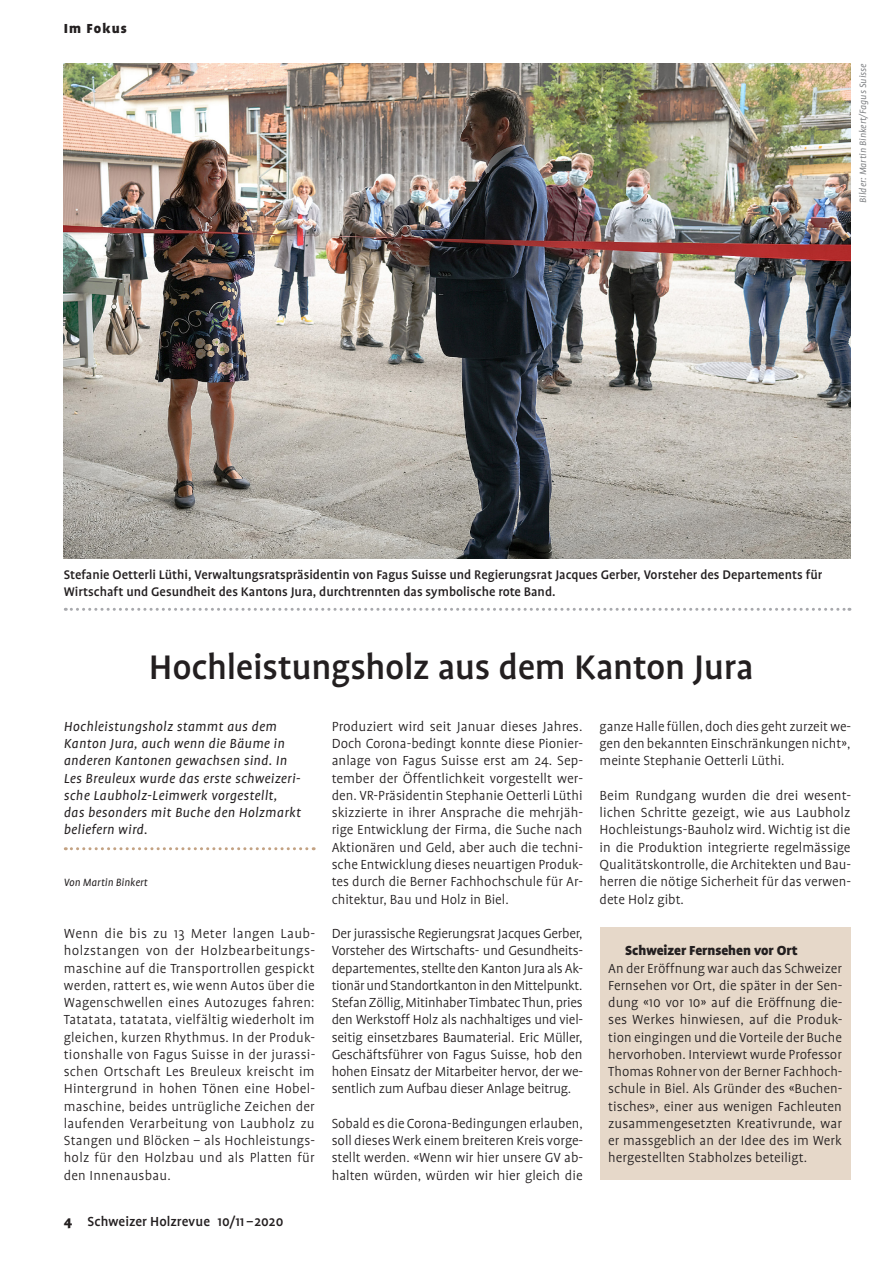
<style>
.page{position:relative;width:893px;height:1263px;background:#fff}
.page>*{position:absolute;margin:0;border:0;box-sizing:border-box;transform-origin:0 0}
.t1{font:500 39px "Profile";letter-spacing:-.01em;color:#231f20}
.t2{font:300 15px/17.2px "Profile";color:#231f20;text-align:justify}
.t3{font:italic 15px/17.2px "Profile";letter-spacing:.025em;color:#231f20}
.t4{font:900 15px "Profile";letter-spacing:-.005em;color:#231f20}
.t5{font:500 15px "Profile";letter-spacing:.005em;color:#231f20}
.t6{font:500 14.25px/17.2px "Profile";color:#231f20}
.t7{font:italic 12px "Profile";letter-spacing:.005em;color:#231f20}
.t8{font:italic 10.5px "Profile";letter-spacing:.005em;color:#808285}
.s1{font-weight:900}
</style>
<div class="page">
<svg style="left:65px;top:847px;width:249px;height:3px"></svg>
<img style="left:64px;top:64px;width:786px;height:494px">
<svg style="left:65px;top:608px;width:785px;height:3px"></svg>
<div style="left:600px;top:927px;width:250px;height:252px;background:#e6d8c9"></div>
<p class="t4" style="left:64px;top:20px;width:65px">Im Fokus</p>
<p class="t8" style="left:857px;top:203px;width:140px;rotate:-90deg">Bilder: Martin Binkert/Fagus Suisse</p>
<p class="t6" style="left:64px;top:566px;width:760px">Stefanie Oetterli Lüthi, Verwaltungsratspräsidentin von Fagus Suisse und Regierungsrat Jacques Gerber, Vorsteher des Departements für<br>Wirtschaft und Gesundheit des Kantons Jura, durchtrennten das symbolische rote Band.</p>
<h1 class="t1" style="left:149px;top:647px;width:606px">Hochleistungsholz aus dem Kanton Jura</h1>
<p class="t3" style="left:64px;top:718px;width:239px">Hochleistungsholz stammt aus dem Kanton Jura, auch wenn die Bäume in anderen Kantonen gewachsen sind. In Les Breuleux wurde das erste schweizeri&shy;sche Laubholz-Leimwerk vorgestellt, das besonders mit Buche den Holzmarkt beliefern wird.</p>
<p class="t2" style="left:332px;top:718px;width:253px">Produziert wird seit Januar dieses Jahres.<br>Doch Corona-bedingt konnte diese Pionier&shy;anlage von Fagus Suisse erst am 24. Sep&shy;tember der Öffentlichkeit vorgestellt wer&shy;den. VR-Präsidentin Stephanie Oetterli Lüthi skizzierte in ihrer Ansprache die mehrjäh&shy;rige Entwicklung der Firma, die Suche nach Aktionären und Geld, aber auch die techni&shy;sche Entwicklung dieses neuartigen Produk&shy;tes durch die Berner Fachhochschule für Ar&shy;chitektur, Bau und Holz in Biel.</p>
<p class="t2" style="left:332px;top:925px;width:253px">Der jurassische Regierungsrat Jacques Gerber, Vorsteher des Wirtschafts- und Gesundheits&shy;departementes, stellte den Kanton Jura als Ak&shy;tionär und Standortkanton in den Mittelpunkt.<br>Stefan Zöllig, Mitinhaber Timbatec Thun, pries den Werkstoff Holz als nachhaltiges und viel&shy;seitig einsetzbares Baumaterial. Eric Müller, Geschäftsführer von Fagus Suisse, hob den hohen Einsatz der Mitarbeiter hervor, der we&shy;sentlich zum Aufbau dieser Anlage beitrug.</p>
<p class="t2" style="left:332px;top:1115px;width:253px">Sobald es die Corona-Bedingungen erlauben, soll dieses Werk einem breiteren Kreis vorge&shy;stellt werden. «Wenn wir hier unsere GV ab&shy;halten würden, würden wir hier gleich die</p>
<p class="t2" style="left:600px;top:718px;width:253px">ganze Halle füllen, doch dies geht zurzeit we&shy;gen den bekannten Einschränkungen nicht», meinte Stephanie Oetterli Lüthi.</p>
<p class="t2" style="left:600px;top:787px;width:253px">Beim Rundgang wurden die drei wesent&shy;lichen Schritte gezeigt, wie aus Laubholz Hochleistungs-Bauholz wird. Wichtig ist die in die Produktion integrierte regelmässige Qualitätskontrolle, die Architekten und Bau&shy;herren die nötige Sicherheit für das verwen&shy;dete Holz gibt.</p>
<p class="t7" style="left:64px;top:876px;width:85px">Von Martin Binkert</p>
<p class="t2" style="left:64px;top:925px;width:253px">Wenn die bis zu 13 Meter langen Laub&shy;holzstangen von der Holzbearbeitungs&shy;maschine auf die Transportrollen gespickt werden, rattert es, wie wenn Autos über die Wagenschwellen eines Autozuges fahren:<br>Tatatata, tatatata, vielfältig wiederholt im gleichen, kurzen Rhythmus. In der Produk&shy;tionshalle von Fagus Suisse in der jurassi&shy;schen Ortschaft Les Breuleux kreischt im Hintergrund in hohen Tönen eine Hobel&shy;maschine, beides untrügliche Zeichen der laufenden Verarbeitung von Laubholz zu Stangen und Blöcken − als Hochleistungs&shy;holz für den Holzbau und als Platten für den Innenausbau.</p>
<p class="t4" style="left:625px;top:942px;width:174px">Schweizer Fernsehen vor Ort</p>
<p class="t2" style="left:608px;top:959px;width:236px">An der Eröffnung war auch das Schweizer Fernsehen vor Ort, die später in der Sen&shy;dung «10 vor 10» auf die Eröffnung die&shy;ses Werkes hinwiesen, auf die Produk&shy;tion eingingen und die Vorteile der Buche hervorhoben. Interviewt wurde Professor Thomas Rohner von der Berner Fachhoch&shy;schule in Biel. Als Gründer des «Buchen&shy;tisches», einer aus wenigen Fachleuten zusammengesetzten Kreativrunde, war er massgeblich an der Idee des im Werk hergestellten Stabholzes beteiligt.</p>
<p class="t5" style="left:64px;top:1213px;width:221px"><span class="s1">4</span> Schweizer Holzrevue 10/11 –2020</p>
</div>
